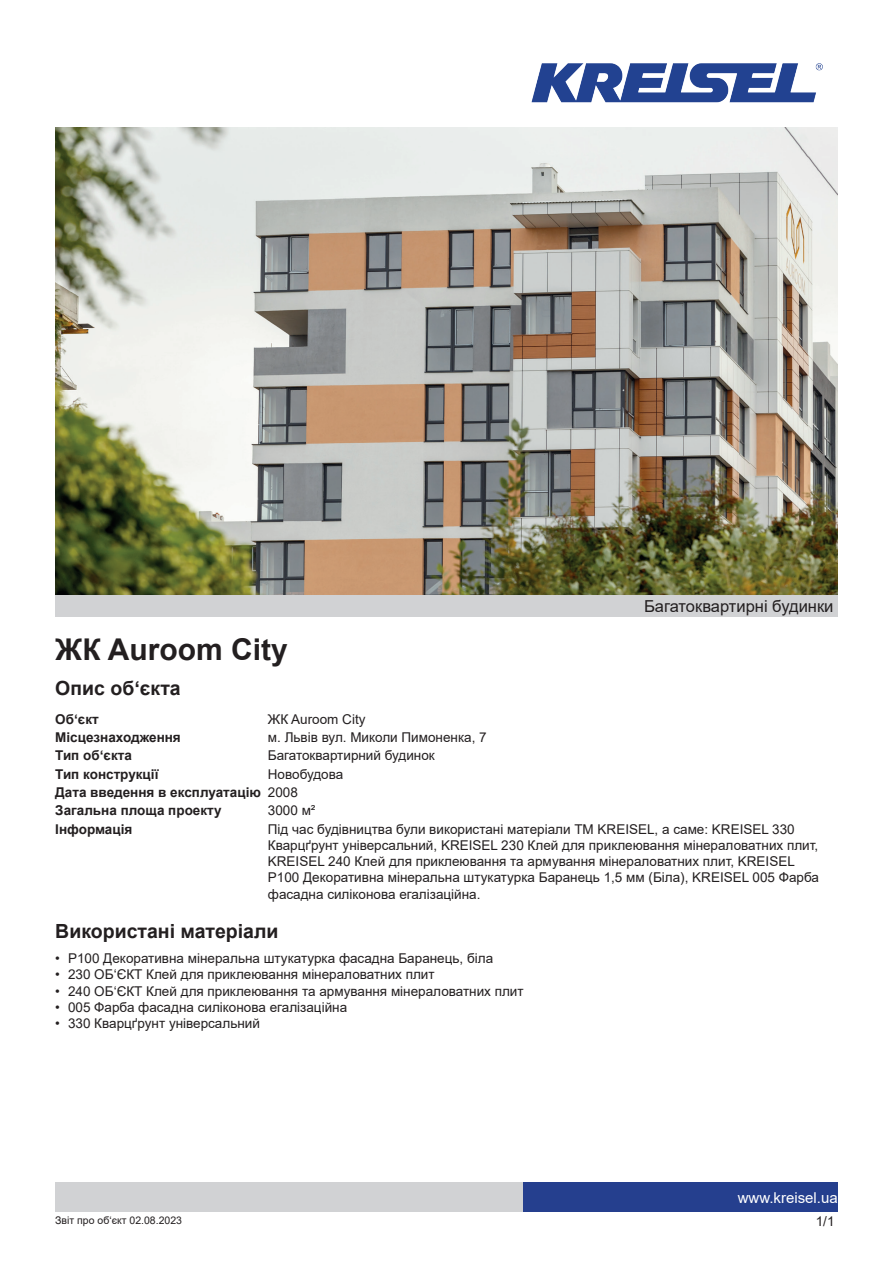
<style>
.page{position:relative;width:893px;height:1263px;background:#fff}
.page>*{position:absolute;margin:0;border:0;box-sizing:border-box;transform-origin:0 0}
.t1{font:700 30px "Arial";color:#231f20}
.t2{font:700 19.5px "Arial";color:#231f20}
.t3{font:16.5px "Arial";color:#231f20}
.t4{font:15px "Arial";color:#fff}
.t5{font:13.5px/16.2px "Arial";color:#231f20}
.t6{font:700 13.5px/18.3px "Arial";color:#231f20}
.t7{font:10.5px "Arial";color:#231f20}
.s1{font-weight:400}
</style>
<div class="page">
<div style="left:523px;top:1182px;width:315px;height:30px;background:#253f8e"></div>
<div style="left:55px;top:1182px;width:468px;height:30px;background:#d1d2d4"></div>
<img style="left:531px;top:63px;width:292px;height:40px">
<img style="left:55px;top:128px;width:783px;height:467px">
<div style="left:55px;top:595px;width:783px;height:22px;background:#d1d2d4"></div>
<h1 class="t1" style="left:55px;top:628px;width:234px">ЖК Auroom City</h1>
<h2 class="t2" style="left:55px;top:675px;width:127px">Опис об‘єкта</h2>
<p class="t6" style="left:55px;top:710px;width:45px">Об‘єкт</p>
<p class="t5" style="left:268px;top:711px;width:99px">ЖК Auroom City</p>
<p class="t6" style="left:55px;top:728px;width:127px">Місцезнаходження</p>
<p class="t5" style="left:268px;top:729px;width:220px">м. Львів вул. Миколи Пимоненка, 7</p>
<p class="t6" style="left:55px;top:747px;width:78px">Тип об‘єкта</p>
<p class="t5" style="left:268px;top:747px;width:168px">Багатоквартирний будинок</p>
<p class="t6" style="left:55px;top:765px;width:105px">Тип конструкції</p>
<p class="t6" style="left:55px;top:765px;width:290px;text-indent:213px"><span class="s1">Новобудова<br></span>Дата введення в експлуатацію <span class="s1">2008<br></span>Загальна площа проекту</p>
<p class="t5" style="left:268px;top:802px;width:49px">3000 м²</p>
<p class="t3" style="left:644px;top:595px;width:191px">Багатоквартирні будинки</p>
<p class="t6" style="left:55px;top:820px;width:79px">Інформація</p>
<p class="t5" style="left:268px;top:821px;width:553px">Під час будівництва були використані матеріали ТМ KREISEL, а саме: KREISEL 330<br>Кварцґрунт універсальний, KREISEL 230 Клей для приклеювання мінераловатних плит, KREISEL 240 Клей для приклеювання та армування мінераловатних плит, KREISEL Р100 Декоративна мінеральна штукатурка Баранець 1,5 мм (Біла), KREISEL 005 Фарба фасадна силіконова егалізаційна.</p>
<h2 class="t2" style="left:55px;top:918px;width:225px">Використані матеріали</h2>
<p class="t5" style="left:55px;top:950px;width:439px">• Р100 Декоративна мінеральна штукатурка фасадна Баранець, біла</p>
<p class="t5" style="left:55px;top:966px;width:381px">• 230 ОБ‘ЄКТ Клей для приклеювання мінераловатних плит</p>
<p class="t5" style="left:55px;top:983px;width:470px">• 240 ОБ‘ЄКТ Клей для приклеювання та армування мінераловатних плит</p>
<p class="t5" style="left:55px;top:999px;width:293px">• 005 Фарба фасадна силіконова егалізаційна</p>
<p class="t5" style="left:55px;top:1015px;width:206px">• 330 Кварцґрунт універсальний</p>
<p class="t7" style="left:55px;top:1213px;width:128px">Звіт про об‘єкт 02.08.2023</p>
<p class="t4" style="left:738px;top:1187px;width:102px">www.kreisel.ua</p>
<p class="t5" style="left:816px;top:1213px;width:20px">1/1</p>
</div>
